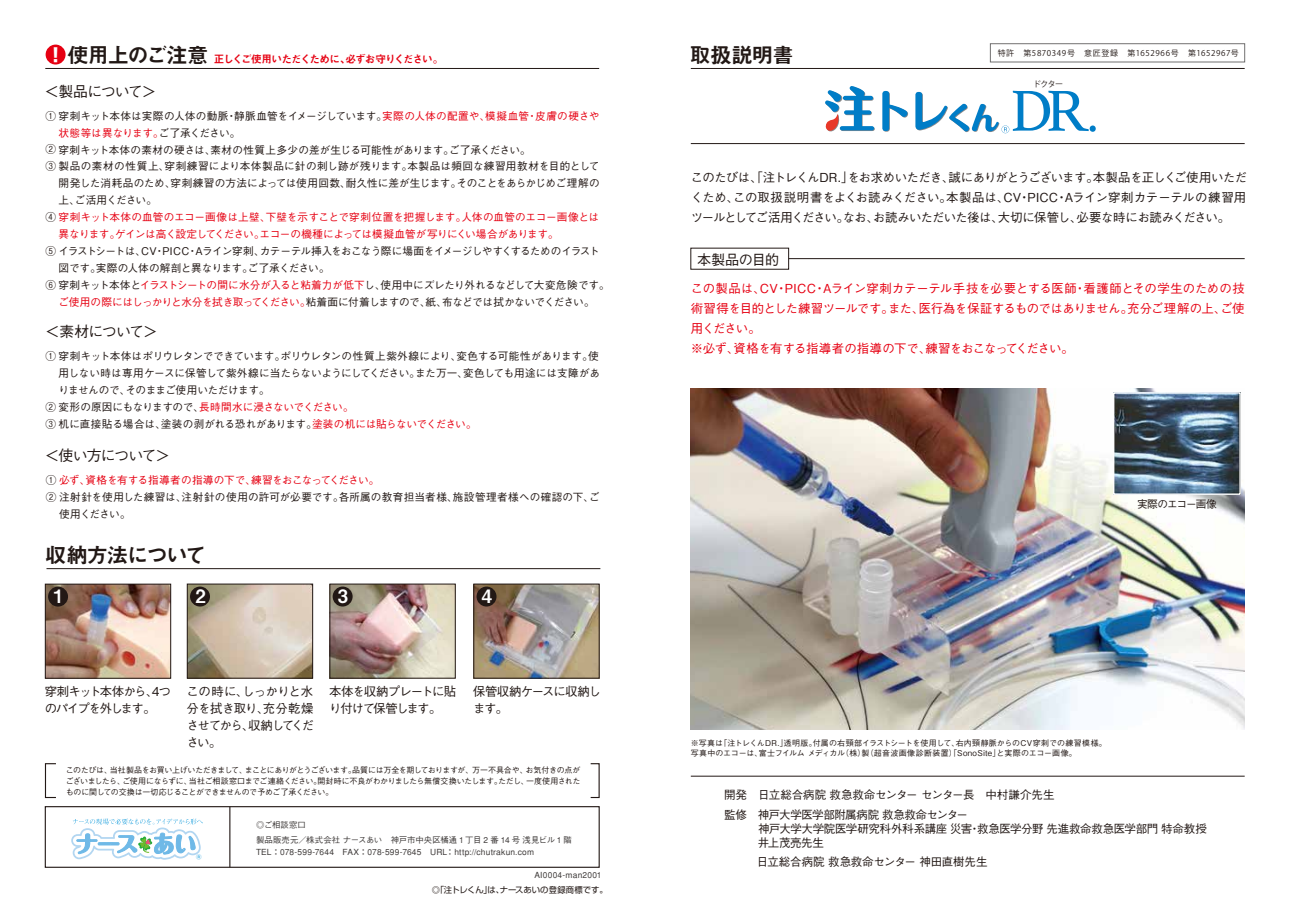
<style>
.page{position:relative;width:1290px;height:911px;background:#fff}
.page>*{position:absolute;margin:0;border:0;box-sizing:border-box;transform-origin:0 0}
.t1{font:21.25px "Midashi Go Pr 6 N MB31";letter-spacing:-.045em;color:#221815}
.t2{font:18.5px "Midashi Go Pr 6 N MB31";color:#fff}
.t3{font:500 14.88px "Gothic BBB Pr 6 N";letter-spacing:-.055em;color:#221815}
.t4{font:500 14.12px "Gothic BBB Pr 6 N";letter-spacing:-.03em;color:#221815}
.t5{font:500 12.38px/17px "Gothic BBB Pr 6 N";letter-spacing:-.08em;color:#221815;text-align:justify}
.t6{font:500 12.38px/20.1px "Gothic BBB Pr 6 N";letter-spacing:-.025em;color:#e60012}
.t7{font:500 12.38px/17px "Gothic BBB Pr 6 N";letter-spacing:-.11em;color:#221815}
.t8{font:500 12.38px/17px "Gothic BBB Pr 6 N";letter-spacing:-.06em;color:#221815}
.t9{font:500 11.5px/19.8px "Gothic BBB Pr 6 N";letter-spacing:-.035em;color:#221815}
.t10{font:500 10.62px "Gothic BBB Pr 6 N";letter-spacing:-.02em;color:#221815}
.t11{font:500 10.62px "Gothic BBB Pr 6 N";letter-spacing:.005em;color:#221815}
.t12{font:500 10.62px "Gothic BBB Pr 6 N";letter-spacing:-.06em;color:#221815}
.t13{font:500 10.62px "Gothic BBB Pr 6 N";letter-spacing:-.05em;color:#221815}
.t14{font:500 10.62px "Gothic BBB Pr 6 N";color:#e60012}
.t15{font:500 10.62px "Gothic BBB Pr 6 N";letter-spacing:.025em;color:#221815}
.t16{font:500 10.62px "Gothic BBB Pr 6 N";letter-spacing:.03em;color:#221815}
.t17{font:500 10.62px "Gothic BBB Pr 6 N";letter-spacing:-.025em;color:#e60012}
.t18{font:500 10.62px "Gothic BBB Pr 6 N";letter-spacing:-.05em;color:#e60012}
.t19{font:10.62px "Midashi Go Pr 6 N MB31";letter-spacing:-.09em;color:#e60012}
.t20{font:500 10.62px "Gothic BBB Pr 6 N";letter-spacing:-.045em;color:#221815}
.t21{font:500 10.62px "Gothic BBB Pr 6 N";letter-spacing:-.075em;color:#221815}
.t22{font:500 8.38px "Gothic BBB";letter-spacing:.02em;color:#3e3a39}
.t23{font:500 8.38px/14.8px "Gothic BBB";letter-spacing:-.005em;color:#3e3a39}
.t24{font:8.38px "Shin Go";letter-spacing:-.01em;color:#221815}
.t25{font:500 8px/11px "Gothic BBB Pr 6 N";letter-spacing:-.01em;color:#221815;text-align:justify}
.t26{font:500 8px/10.6px "Gothic BBB Pr 6 N";letter-spacing:.015em;color:#221815}
.t27{font:8px "Koz Go Pr 6 N";letter-spacing:.07em;color:#221815}
.t28{font:700 5.5px "Koz Go Pro";color:#2ea8e1}
.s1{font-family:"Shin Go";font-weight:800;font-size:19.12px;color:#fff}
.s2{color:#e60012}
.s3{color:#221815}
</style>
<div class="page">
<hr style="left:691px;top:68px;width:553px;height:1px;background:#221815">
<hr style="left:46px;top:568px;width:554px;height:1px;background:#221815">
<hr style="left:45px;top:68px;width:554px;height:1px;background:#221815">
<hr style="left:691px;top:143px;width:553px;height:1px;background:#221815">
<hr style="left:788px;top:258px;width:456px;height:1px;background:#221815">
<svg style="left:825px;top:86px;width:50px;height:46px"></svg>
<svg style="left:882px;top:91px;width:26px;height:41px"></svg>
<svg style="left:915px;top:91px;width:181px;height:42px"></svg>
<div style="left:46px;top:45px;width:20px;height:20px;background:#e60012;border-radius:50%"></div>
<img style="left:691px;top:388px;width:553px;height:341px">
<img style="left:1115px;top:394px;width:124px;height:99px">
<div style="left:1113px;top:392px;width:128px;height:103px;border:1px solid #fff"></div>
<hr style="left:691px;top:776px;width:553px;height:1px;background:#221815">
<div style="left:45px;top:806px;width:555px;height:61px;border:1px solid #221815"></div>
<div style="left:45px;top:763px;width:12px;height:35px;border:1px solid #221815"></div>
<svg style="left:71px;top:818px;width:132px;height:41px"></svg>
<hr style="left:229px;top:806px;width:1px;height:61px;background:#221815">
<img style="left:47px;top:586px;width:122px;height:90px">
<div style="left:45px;top:584px;width:126px;height:94px;border:1px solid #221815"></div>
<div style="left:48px;top:586px;width:20px;height:20px;background:#221815;border-radius:50%"></div>
<img style="left:189px;top:586px;width:122px;height:90px">
<div style="left:187px;top:584px;width:126px;height:94px;border:1px solid #221815"></div>
<div style="left:190px;top:586px;width:20px;height:20px;background:#221815;border-radius:50%"></div>
<img style="left:332px;top:586px;width:122px;height:90px">
<div style="left:330px;top:584px;width:126px;height:94px;border:1px solid #221815"></div>
<div style="left:333px;top:586px;width:20px;height:20px;background:#221815;border-radius:50%"></div>
<img style="left:475px;top:586px;width:122px;height:90px">
<div style="left:473px;top:584px;width:126px;height:94px;border:1px solid #221815"></div>
<div style="left:476px;top:586px;width:20px;height:20px;background:#221815;border-radius:50%"></div>
<h1 class="t1" style="left:46px;top:38px;width:164px"><span class="s1">！</span>使用上のご注意</h1>
<p class="t19" style="left:214px;top:51px;width:231px">正しくご使用いただくために、必ずお守りください。</p>
<h3 class="t3" style="left:44px;top:79px;width:113px">＜製品について＞</h3>
<p class="t11" style="left:45px;top:107px;width:555px">① 穿刺キット本体は実際の人体の動脈・静脈血管をイメージしています。<span class="s2">実際の人体の配置や、模擬血管・皮膚の硬さや</span></p>
<p class="t17" style="left:59px;top:124px;width:183px">状態等は異なります。<span class="s3">ご了承ください。</span></p>
<p class="t11" style="left:45px;top:141px;width:487px">② 穿刺キット本体の素材の硬さは、素材の性質上多少の差が生じる可能性があります。ご了承ください。</p>
<p class="t16" style="left:45px;top:158px;width:555px">③ 製品の素材の性質上、穿刺練習により本体製品に針の刺し跡が残ります。本製品は頻回な練習用教材を目的として</p>
<p class="t10" style="left:59px;top:175px;width:543px">開発した消耗品のため、穿刺練習の方法によっては使用回数、耐久性に差が生じます。そのことをあらかじめご理解の</p>
<p class="t21" style="left:59px;top:192px;width:100px">上、ご活用ください。</p>
<p class="t14" style="left:45px;top:209px;width:555px"><span class="s3">④</span> 穿刺キット本体の血管のエコー画像は上壁、下壁を示すことで穿刺位置を把握します。人体の血管のエコー画像とは</p>
<p class="t18" style="left:59px;top:225px;width:502px">異なります。ゲインは高く設定してください。エコーの機種によっては模擬血管が写りにくい場合があります。</p>
<p class="t12" style="left:45px;top:242px;width:555px">⑤ イラストシートは、CV・PICC・Aライン穿刺、カテーテル挿入をおこなう際に場面をイメージしやすくするためのイラスト</p>
<p class="t10" style="left:59px;top:259px;width:273px">図です。実際の人体の解剖と異なります。ご了承ください。</p>
<p class="t10" style="left:45px;top:276px;width:566px">⑥ 穿刺キット本体と<span class="s2">イラストシートの間に水分が入ると粘着力が低下</span>し、使用中にズレたり外れるなどして大変危険です。</p>
<p class="t13" style="left:59px;top:293px;width:538px"><span class="s2">ご使用の際にはしっかりと水分を拭き取ってください。</span>粘着面に付着しますので、紙、布などでは拭かないでください。</p>
<h3 class="t3" style="left:45px;top:319px;width:114px">＜素材について＞</h3>
<p class="t10" style="left:45px;top:347px;width:555px">① 穿刺キット本体はポリウレタンでできています。ポリウレタンの性質上紫外線により、変色する可能性があります。使</p>
<p class="t10" style="left:59px;top:364px;width:543px">用しない時は専用ケースに保管して紫外線に当たらないようにしてください。また万一、変色しても用途には支障があ</p>
<p class="t20" style="left:59px;top:381px;width:213px">りませんので、そのままご使用いただけます。</p>
<p class="t10" style="left:45px;top:398px;width:310px">② 変形の原因にもなりますので、<span class="s2">長時間水に浸さないでください。</span></p>
<p class="t10" style="left:45px;top:415px;width:433px">③ 机に直接貼る場合は、塗装の剥がれる恐れがあります。<span class="s2">塗装の机には貼らないでください。</span></p>
<h3 class="t3" style="left:45px;top:444px;width:127px">＜使い方について＞</h3>
<p class="t17" style="left:46px;top:471px;width:335px"><span class="s3">①</span> 必ず、資格を有する指導者の指導の下で、練習をおこなってください。</p>
<p class="t15" style="left:46px;top:488px;width:555px">② 注射針を使用した練習は、注射針の使用の許可が必要です。各所属の教育担当者様、施設管理者様への確認の下、ご</p>
<p class="t10" style="left:59px;top:505px;width:73px">使用ください。</p>
<h1 class="t1" style="left:45px;top:538px;width:163px">収納方法について</h1>
<h2 class="t2" style="left:53px;top:581px;width:12px">1</h2>
<h2 class="t2" style="left:195px;top:581px;width:12px">2</h2>
<h2 class="t2" style="left:338px;top:581px;width:12px">3</h2>
<h2 class="t2" style="left:482px;top:581px;width:12px">4</h2>
<p class="t7" style="left:45px;top:682px;width:128px">穿刺キット本体から、4つのパイプを外します。</p>
<p class="t5" style="left:187px;top:682px;width:129px">この時に、しっかりと水分を拭き取り、充分乾燥させてから、収納してください。</p>
<p class="t5" style="left:329px;top:682px;width:128px">本体を収納プレートに貼り付けて保管します。</p>
<p class="t8" style="left:473px;top:682px;width:129px">保管収納ケースに収納します。</p>
<p class="t25" style="left:66px;top:764px;width:516px">このたびは、当社製品をお買い上げいただきまして、まことにありがとうございます。品質には万全を期しておりますが、万一不具合や、お気付きの点がございましたら、ご使用にならずに、当社ご相談窓口までご連絡ください。開封時に不良がわかりましたら無償交換いたします。ただし、一度使用されたものに関しての交換は一切応じることができませんので予めご了承ください。</p>
<p class="t28" style="left:196px;top:853px;width:7px">Ⓡ</p>
<p class="t23" style="left:256px;top:818px;width:317px">◎ご相談窓口<br>製品販売元╱株式会社 ナースあい　神戸市中央区橘通 1 丁目 2 番 14 号 浅見ビル 1 階</p>
<p class="t22" style="left:256px;top:847px;width:280px">TEL：078-599-7644　FAX：078-599-7645　URL：http://chutrakun.com</p>
<p class="t22" style="left:534px;top:869px;width:69px">AI0004-man2001</p>
<p class="t24" style="left:432px;top:884px;width:178px">◎「注トレくん」は、ナースあいの登録商標です。</p>
<h1 class="t1" style="left:689px;top:38px;width:106px">取扱説明書</h1>
<p class="t27" style="left:997px;top:49px;width:243px">特許　第5870349号　意匠登録　第1652966号　第1652967号</p>
<p class="t27" style="left:1033px;top:79px;width:31px">ドクター</p>
<p class="t5" style="left:691px;top:166px;width:558px;line-height:20.1px">このたびは、「注トレくんDR.」をお求めいただき、誠にありがとうございます。本製品を正しくご使用いただくため、この取扱説明書をよくお読みください。本製品は、CV・PICC・Aライン穿刺カテーテルの練習用ツールとしてご活用ください。なお、お読みいただいた後は、大切に保管し、必要な時にお読みください。</p>
<h3 class="t4" style="left:697px;top:248px;width:84px">本製品の目的</h3>
<p class="t6" style="left:691px;top:277px;width:555px">この製品は、CV・PICC・Aライン穿刺カテーテル手技を必要とする医師・看護師とその学生のための技術習得を目的とした練習ツールです。また、医行為を保証するものではありません。充分ご理解の上、ご使用ください。<br>※必ず、資格を有する指導者の指導の下で、練習をおこなってください。</p>
<p class="t21" style="left:1137px;top:495px;width:81px">実際のエコー画像</p>
<p class="t26" style="left:691px;top:737px;width:418px">※写真は「注トレくんDR.」透明版。付属の右頸部イラストシートを使用して、右内頸静脈からのCV穿刺での練習模様。写真中のエコーは、富士フイルム メディカル（株）製（超音波画像診断装置）「SonoSite」と実際のエコー画像。</p>
<p class="t9" style="left:724px;top:784px;width:332px">開発　日立総合病院 救急救命センター センター長　中村謙介先生監修 神戸大学医学部附属病院 救急救命センター</p>
<p class="t9" style="left:724px;top:820px;width:484px;line-height:14px">　　 神戸大学大学院医学研究科外科系講座 災害・救急医学分野 先進救命救急医学部門 特命教授　　 井上茂亮先生</p>
<p class="t9" style="left:724px;top:851px;width:265px">　　 日立総合病院 救急救命センター 神田直樹先生</p>
</div>
